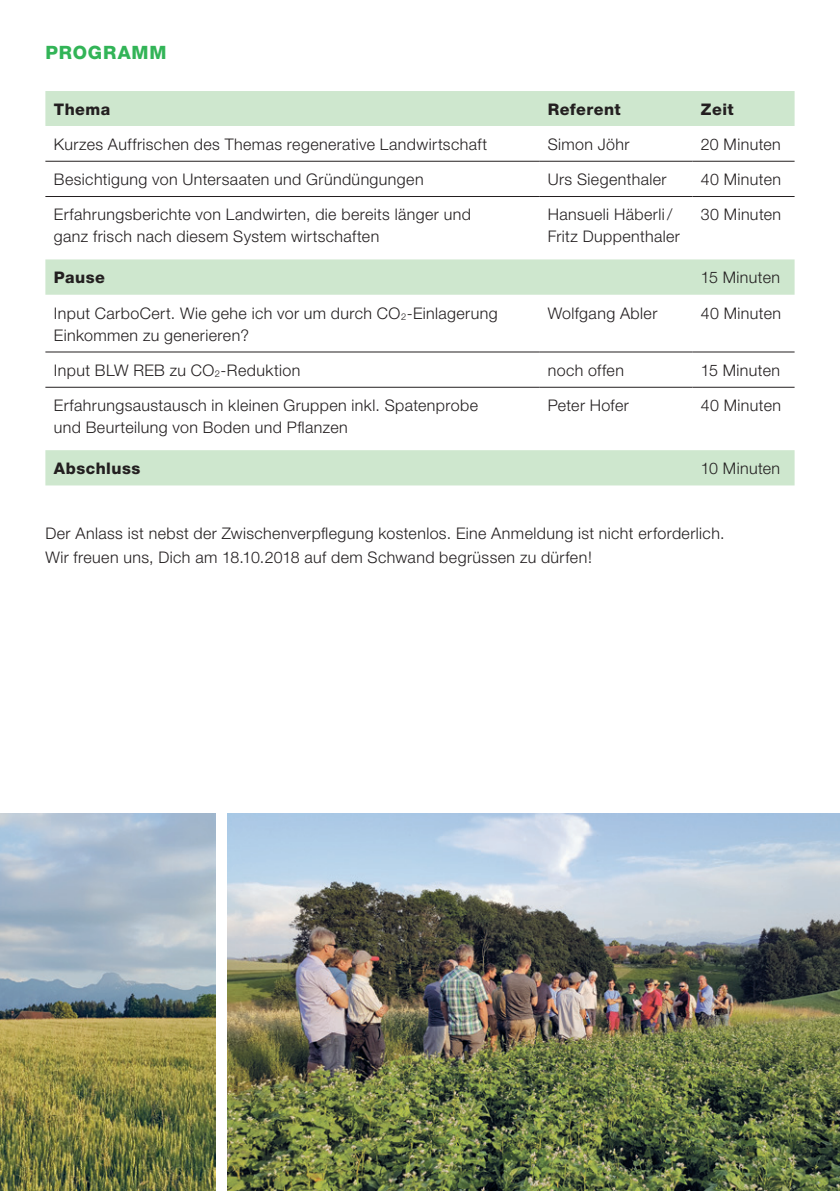
<style>
.page{position:relative;width:840px;height:1191px;background:#fff}
.page>*{position:absolute;margin:0;border:0;box-sizing:border-box;transform-origin:0 0}
.t1{font:800 18.4px "Helvetica Neue";letter-spacing:.05em;color:#32b457}
.t2{font:300 16px/22px "Helvetica Neue";letter-spacing:.025em;color:#231f20}
.t3{font:800 16px "Helvetica Neue";letter-spacing:.03em;color:#231f20}
</style>
<div class="page">
<svg style="left:45px;top:91px;width:749px;height:394px"></svg>
<hr style="left:45px;top:161px;width:494px;height:1px;background:#231f20">
<hr style="left:539px;top:161px;width:153px;height:1px;background:#231f20">
<hr style="left:692px;top:161px;width:102px;height:1px;background:#231f20">
<hr style="left:45px;top:196px;width:494px;height:1px;background:#231f20">
<hr style="left:539px;top:196px;width:153px;height:1px;background:#231f20">
<hr style="left:692px;top:196px;width:102px;height:1px;background:#231f20">
<hr style="left:45px;top:352px;width:494px;height:1px;background:#231f20">
<hr style="left:539px;top:352px;width:153px;height:1px;background:#231f20">
<hr style="left:692px;top:352px;width:102px;height:1px;background:#231f20">
<hr style="left:45px;top:387px;width:494px;height:1px;background:#231f20">
<hr style="left:539px;top:387px;width:153px;height:1px;background:#231f20">
<hr style="left:692px;top:387px;width:102px;height:1px;background:#231f20">
<img style="left:0;top:813px;width:215px;height:378px">
<img style="left:227px;top:813px;width:612px;height:378px">
<p class="t1" style="left:45px;top:41px;width:104px">Programm</p>
<p class="t3" style="left:54px;top:99px;width:58px">Thema</p>
<p class="t3" style="left:547px;top:99px;width:74px">Referent</p>
<p class="t3" style="left:700px;top:99px;width:34px">Zeit</p>
<p class="t2" style="left:54px;top:133px;width:434px">Kurzes Auffrischen des Themas regenerative Landwirtschaft</p>
<p class="t2" style="left:547px;top:133px;width:83px">Simon Jöhr</p>
<p class="t2" style="left:700px;top:133px;width:81px">20 Minuten</p>
<p class="t2" style="left:54px;top:168px;width:371px">Besichtigung von Untersaaten und Gründüngungen</p>
<p class="t2" style="left:547px;top:168px;width:120px">Urs Siegenthaler</p>
<p class="t2" style="left:700px;top:168px;width:82px">40 Minuten</p>
<p class="t2" style="left:54px;top:203px;width:418px">Erfahrungsberichte von Landwirten, die bereits länger und ganz frisch nach diesem System wirtschaften</p>
<p class="t2" style="left:547px;top:203px;width:134px">Hansueli Häberli/<br>Fritz Duppenthaler</p>
<p class="t2" style="left:700px;top:203px;width:82px">30 Minuten</p>
<p class="t3" style="left:54px;top:268px;width:52px">Pause</p>
<p class="t2" style="left:700px;top:266px;width:81px">15 Minuten</p>
<p class="t2" style="left:54px;top:301px;width:445px">Input CarboCert. Wie gehe ich vor um durch CO<sub>2</sub>-Einlagerung<br>Einkommen zu generieren?</p>
<p class="t2" style="left:547px;top:302px;width:111px">Wolfgang Abler</p>
<p class="t2" style="left:700px;top:302px;width:82px">40 Minuten</p>
<p class="t2" style="left:54px;top:359px;width:248px">Input BLW REB zu CO<sub>2</sub>-Reduktion</p>
<p class="t2" style="left:547px;top:359px;width:78px">noch offen</p>
<p class="t2" style="left:700px;top:359px;width:81px">15 Minuten</p>
<p class="t2" style="left:54px;top:394px;width:425px">Erfahrungsaustausch in kleinen Gruppen inkl. Spatenprobe und Beurteilung von Boden und Pflanzen</p>
<p class="t2" style="left:547px;top:394px;width:83px">Peter Hofer</p>
<p class="t2" style="left:700px;top:394px;width:82px">40 Minuten</p>
<p class="t3" style="left:54px;top:458px;width:88px">Abschluss</p>
<p class="t2" style="left:700px;top:457px;width:81px">10 Minuten</p>
<p class="t2" style="left:45px;top:521px;width:680px;line-height:24px">Der Anlass ist nebst der Zwischenverpflegung kostenlos. Eine Anmeldung ist nicht erforderlich.<br>Wir freuen uns, Dich am 18.10.2018 auf dem Schwand begrüssen zu dürfen!</p>
</div>
